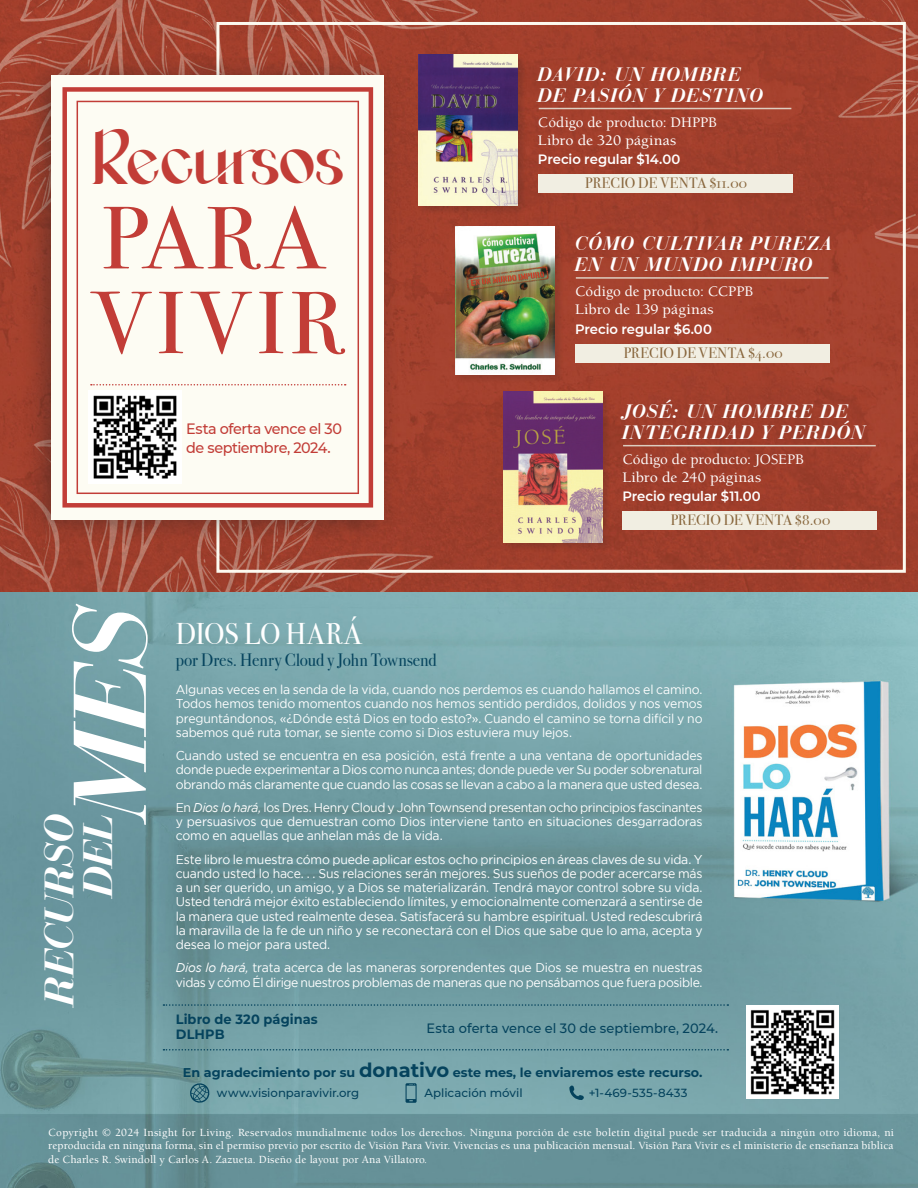
<style>
.page{position:relative;width:918px;height:1188px;background:#fff}
.page>*{position:absolute;margin:0;border:0;box-sizing:border-box;transform-origin:0 0}
.t1{font:italic 700 108.15px "Bauer Bodoni BT";color:#fff}
.t2{font:88.5px "Bodoni Svty Two OSITCTT";letter-spacing:.065em;color:#c23d37;scale:1.05 1}
.t3{font:italic 700 42.9px "Bauer Bodoni BT";color:#fff}
.t4{font:40.5px "Agraham Personaluse";letter-spacing:-.025em;color:#c23d37}
.Newsletter_Body_Text{font:30px "Bodoni Svty Two OSITCTT";letter-spacing:-.005em;color:#fff;scale:.95 1}
.t5{font:italic 700 20.25px/21px "Bauer Bodoni BT";letter-spacing:.06em;color:#fff}
.Newsletter_Body_Text-2{font:18px "Bodoni Svty Two OSITCTT";letter-spacing:-.005em;color:#05435d;scale:.95 1}
.Newsletter_Body_Text-3{font:500 15px/18px "Berkeley Std";color:#fff}
.Newsletter_Body_Text-4{font:15px "Bodoni Svty Two OSITCTT";letter-spacing:.015em;color:#89673d}
.t6{font:500 15px/19.5px "Montserrat";letter-spacing:-.03em;color:#c23d37;scale:.96 1}
.Newsletter_Body_Text-5{font:600 13.5px "Montserrat";letter-spacing:-.005em;color:#fff}
.t7{font:500 13.5px "Montserrat";color:#05435d;scale:.96 1}
.t8{font:700 13.5px "Montserrat";letter-spacing:.005em;color:#05435d;scale:.96 1}
.t9{font:12.75px/14.2px "Gotham";letter-spacing:-.02em;color:#fff;text-align:justify;scale:.96 1}
.Newsletter_Body_Text-6{font:700 12.75px "Montserrat";color:#05435d}
.Newsletter_Body_Text-7{font:500 11.7px "Montserrat";color:#05435d}
.Newsletter_Body_Text-8{font:500 11.25px/13.5px "Berkeley Std";letter-spacing:.01em;color:#fff;text-align:justify}
.s1{font-style:italic}
.s2{font-size:19.5px}
</style>
<div class="page">
<img style="left:0;top:0;width:918px;height:592px">
<div style="left:216px;top:22px;width:690px;height:551px;border:3px solid #fcfaf0"></div>
<hr style="left:539px;top:108px;width:252px;height:1px;background:#ddcdc0">
<div style="left:538px;top:175px;width:254px;height:18px;background:#f1eee2"></div>
<div style="left:418px;top:53px;width:109px;height:162px;background:#231f20;opacity:.16"></div>
<img style="left:419px;top:54px;width:99px;height:152px">
<hr style="left:623px;top:445px;width:253px;height:1px;background:#ddcdc0">
<div style="left:622px;top:512px;width:255px;height:18px;background:#f1eee2"></div>
<div style="left:502px;top:391px;width:109px;height:162px;background:#231f20;opacity:.16"></div>
<img style="left:503px;top:391px;width:99px;height:152px">
<hr style="left:576px;top:277px;width:253px;height:2px;background:#ddcdc0">
<div style="left:575px;top:344px;width:255px;height:18px;background:#f1eee2"></div>
<div style="left:455px;top:226px;width:109px;height:158px;background:#9a3e2d"></div>
<img style="left:456px;top:227px;width:99px;height:147px">
<img style="left:0;top:592px;width:918px;height:596px">
<svg style="left:189px;top:1082px;width:21px;height:22px"></svg>
<svg style="left:406px;top:1083px;width:11px;height:20px"></svg>
<svg style="left:569px;top:1085px;width:15px;height:15px"></svg>
<svg style="left:163px;top:1049px;width:565px;height:2px"></svg>
<svg style="left:163px;top:1004px;width:565px;height:2px"></svg>
<img style="left:746px;top:1006px;width:93px;height:92px">
<div style="left:21px;top:54px;width:380px;height:491px;background:#231f20;opacity:.4"></div>
<div style="left:51px;top:75px;width:333px;height:445px;background:#fdfcf3"></div>
<svg style="left:62px;top:87px;width:311px;height:421px"></svg>
<svg style="left:77px;top:101px;width:282px;height:393px"></svg>
<img style="left:89px;top:391px;width:92px;height:92px">
<svg style="left:91px;top:384px;width:255px;height:2px"></svg>
<p class="t4" style="left:91px;top:146px;width:256px">Recursos</p>
<p class="t2" style="left:101px;top:186px;width:212px">PARA</p>
<p class="t2" style="left:91px;top:270px;width:243px">VIVIR</p>
<p class="t6" style="left:186px;top:418px;width:164px">Esta oferta vence el 30 de septiembre, 2024.</p>
<p class="t5" style="left:538px;top:63px;width:227px">DAVID: UN HOMBRE<br>DE PASIÓN Y DESTINO</p>
<p class="Newsletter_Body_Text-3" style="left:538px;top:113px;width:180px">Código de producto: DHPPB<br>Libro de 320 páginas</p>
<p class="Newsletter_Body_Text-5" style="left:538px;top:150px;width:144px">Precio regular $14.00</p>
<p class="Newsletter_Body_Text-4" style="left:585px;top:174px;width:163px">PRECIO DE VENTA $11.00</p>
<p class="t5" style="left:575px;top:232px;width:259px">CÓMO CULTIVAR PUREZA<br>EN UN MUNDO IMPURO</p>
<p class="Newsletter_Body_Text-3" style="left:575px;top:282px;width:179px">Código de producto: CCPPB<br>Libro de 139 páginas</p>
<p class="Newsletter_Body_Text-5" style="left:575px;top:319px;width:138px">Precio regular $6.00</p>
<p class="Newsletter_Body_Text-4" style="left:624px;top:344px;width:161px">PRECIO DE VENTA $4.00</p>
<p class="t5" style="left:622px;top:400px;width:244px">JOSÉ: UN HOMBRE DE<br>INTEGRIDAD Y PERDÓN</p>
<p class="Newsletter_Body_Text-3" style="left:622px;top:450px;width:183px">Código de producto: JOSEPB<br>Libro de 240 páginas</p>
<p class="Newsletter_Body_Text-5" style="left:622px;top:487px;width:140px">Precio regular $11.00</p>
<p class="Newsletter_Body_Text-4" style="left:671px;top:511px;width:161px">PRECIO DE VENTA $8.00</p>
<p class="t1" style="left:42px;top:817px;width:219px;rotate:-90deg">MES</p>
<p class="t3" style="left:32px;top:1005px;width:193px;rotate:-90deg">RECURSO</p>
<p class="t3" style="left:71px;top:896px;width:87px;rotate:-90deg">DEL</p>
<p class="Newsletter_Body_Text" style="left:176px;top:616px;width:197px">DIOS LO HARÁ</p>
<p class="Newsletter_Body_Text-2" style="left:176px;top:649px;width:276px">por Dres. Henry Cloud y John Townsend</p>
<p class="t9" style="left:176px;top:682px;width:550px">Algunas veces en la senda de la vida, cuando nos perdemos es cuando hallamos el camino.<br>Todos hemos tenido momentos cuando nos hemos sentido perdidos, dolidos y nos vemos preguntándonos, «¿Dónde está Dios en todo esto?». Cuando el camino se torna difícil y no sabemos qué ruta tomar, se siente como si Dios estuviera muy lejos.</p>
<p class="t9" style="left:176px;top:748px;width:550px">Cuando usted se encuentra en esa posición, está frente a una ventana de oportunidades donde puede experimentar a Dios como nunca antes; donde puede ver Su poder sobrenatural obrando más claramente que cuando las cosas se llevan a cabo a la manera que usted desea.</p>
<p class="t9" style="left:176px;top:800px;width:550px">En <span class="s1">Dios lo hará,</span> los Dres. Henry Cloud y John Townsend presentan ocho principios fascinantes y persuasivos que demuestran como Dios interviene tanto en situaciones desgarradoras como en aquellas que anhelan más de la vida.</p>
<p class="t9" style="left:176px;top:852px;width:550px">Este libro le muestra cómo puede aplicar estos ocho principios en áreas claves de su vida. Y cuando usted lo hace. . . Sus relaciones serán mejores. Sus sueños de poder acercarse más a un ser querido, un amigo, y a Dios se materializarán. Tendrá mayor control sobre su vida.<br>Usted tendrá mejor éxito estableciendo límites, y emocionalmente comenzará a sentirse de la manera que usted realmente desea. Satisfacerá su hambre espiritual. Usted redescubrirá la maravilla de la fe de un niño y se reconectará con el Dios que sabe que lo ama, acepta y desea lo mejor para usted.</p>
<p class="t9" style="left:176px;top:961px;width:550px"><span class="s1">Dios lo hará,</span> trata acerca de las maneras sorprendentes que Dios se muestra en nuestras vidas y cómo Él dirige nuestros problemas de maneras que no pensábamos que fuera posible.</p>
<p class="t8" style="left:176px;top:1010px;width:149px">Libro de 320 páginas</p>
<p class="t8" style="left:176px;top:1025px;width:52px">DLHPB</p>
<p class="t7" style="left:426px;top:1019px;width:305px">Esta oferta vence el 30 de septiembre, 2024.</p>
<p class="Newsletter_Body_Text-6" style="left:183px;top:1063px;width:521px">En agradecimiento por su <span class="s2">donativo</span> este mes, le enviaremos este recurso.</p>
<p class="Newsletter_Body_Text-7" style="left:217px;top:1085px;width:144px">www.visionparavivir.org</p>
<p class="Newsletter_Body_Text-7" style="left:425px;top:1085px;width:100px">Aplicación móvil</p>
<p class="Newsletter_Body_Text-7" style="left:589px;top:1085px;width:100px">+1-469-535-8433</p>
<p class="Newsletter_Body_Text-8" style="left:48px;top:1125px;width:847px">Copyright © 2024 Insight for Living. Reservados mundialmente todos los derechos. Ninguna porción de este boletín digital puede ser traducida a ningún otro idioma, ni reproducida en ninguna forma, sin el permiso previo por escrito de Visión Para Vivir. Vivencias es una publicación mensual. Visión Para Vivir es el ministerio de enseñanza bíblica de Charles R. Swindoll y Carlos A. Zazueta. Diseño de layout por Ana Villatoro.</p>
</div>
